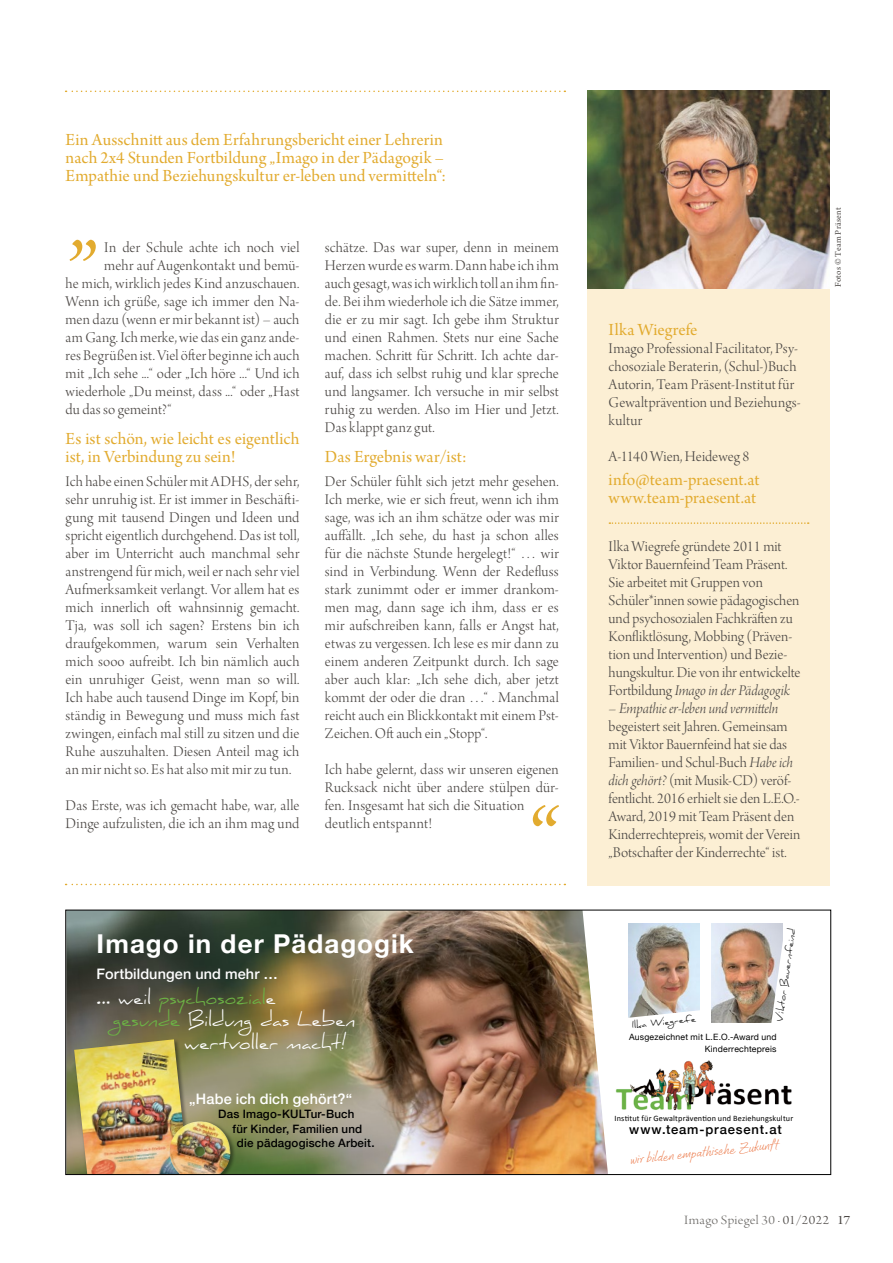
<style>
.page{position:relative;width:893px;height:1263px;background:#fff}
.page>*{position:absolute;margin:0;border:0;box-sizing:border-box;transform-origin:0 0}
.t1{font:700 25.95px "Helvetica Neue";letter-spacing:.04em;color:#fff}
.t2{font:18.75px "Daniel";letter-spacing:.01em;color:#fff}
.t3{font:18.75px "Daniel";letter-spacing:.01em;color:#6cb245}
.t4{font:18px/18px "Arno Pro Subhead";letter-spacing:.005em;color:#e2ab2f}
.t5{font:15.75px/18px "Arno Pro Light Display";color:#4b4744}
.t6{font:15.75px "Arno Pro Light Italic Display";letter-spacing:-.005em;color:#4b4744}
.t7{font:500 14.4px "Helvetica Neue";letter-spacing:.01em;color:#fff}
.t8{font:13.5px "Arno Pro Light Display";letter-spacing:.025em;color:#6e6c69;scale:1.1 1}
.t9{font:italic 13.05px "Corradine Handwriting";color:#e96933}
.t10{font:500 13.05px "Helvetica Neue";letter-spacing:.065em;color:#000}
.t11{font:500 11.55px "Helvetica Neue";letter-spacing:.015em;color:#000}
.t12{font:9.45px "Daniel";color:#000}
.t13{font:9px "Arno Pro";letter-spacing:.03em;color:#4b4744}
.t14{font:8.7px/11.7px "Helvetica Neue";letter-spacing:.025em;color:#000;text-align:right}
.t15{font:8.25px "Calibri";letter-spacing:.02em;color:#000}
.s1{color:#fff}
.s2{color:#6cb245}
.s3{font-family:"Arno Pro Light Display"}
.s4{font-family:"Arno Pro Light Italic Display"}
.s5{color:#4b4744}
.s6{font-family:"Arno Pro Subhead";color:#4b4744}
</style>
<div class="page">
<img style="left:587px;top:90px;width:243px;height:199px">
<div style="left:587px;top:289px;width:243px;height:596px;background:#fcefd4"></div>
<svg style="left:609px;top:522px;width:200px;height:2px"></svg>
<img style="left:615px;top:1061px;width:177px;height:50px">
<img style="left:712px;top:924px;width:70px;height:99px">
<svg style="left:771px;top:927px;width:12px;height:96px"></svg>
<img style="left:68px;top:912px;width:540px;height:261px">
<div style="left:73px;top:1038px;width:121px;height:136px;background:#000;opacity:.4"></div>
<img style="left:74px;top:1039px;width:114px;height:134px">
<img style="left:629px;top:924px;width:71px;height:86px">
<svg style="left:628px;top:1010px;width:72px;height:8px"></svg>
<div style="left:168px;top:1120px;width:68px;height:54px;background:#000;opacity:.4"></div>
<img style="left:167px;top:1121px;width:66px;height:52px">
<div style="left:66px;top:910px;width:765px;height:265px;border:1px solid #000"></div>
<svg style="left:69px;top:240px;width:27px;height:21px"></svg>
<svg style="left:533px;top:805px;width:26px;height:21px"></svg>
<svg style="left:66px;top:91px;width:499px;height:1px"></svg>
<svg style="left:66px;top:884px;width:499px;height:1px"></svg>
<p class="t4" style="left:66px;top:132px;width:382px">Ein Ausschnitt aus dem Erfahrungsbericht einer Lehrerin nach 2x4 Stunden Fortbildung „Imago in der Pädagogik –<br>Empathie und Beziehungskultur er-leben und vermitteln“:</p>
<p class="t5" style="left:104px;top:239px;width:197px">In der Schule achte ich noch viel</p>
<p class="t5" style="left:104px;top:257px;width:197px">mehr auf Augenkontakt und bemü-</p>
<p class="t5" style="left:66px;top:275px;width:235px">he mich, wirklich jedes Kind anzuschauen.</p>
<p class="t5" style="left:66px;top:293px;width:235px">Wenn ich grüße, sage ich immer den Na-</p>
<p class="t5" style="left:66px;top:311px;width:235px">men dazu (wenn er mir bekannt ist) – auch</p>
<p class="t5" style="left:66px;top:329px;width:235px">am Gang. Ich merke, wie das ein ganz ande-</p>
<p class="t5" style="left:66px;top:347px;width:235px">res Begrüßen ist. Viel öfter beginne ich auch</p>
<p class="t5" style="left:66px;top:365px;width:235px">mit „Ich sehe ...“ oder „Ich höre ...“ Und ich</p>
<p class="t5" style="left:66px;top:383px;width:235px">wiederhole „Du meinst, dass ...“ oder „Hast</p>
<p class="t5" style="left:66px;top:401px;width:108px">du das so gemeint?“</p>
<p class="t4" style="left:66px;top:431px;width:235px">Es ist schön, wie leicht es eigentlich ist, in Verbindung zu sein!</p>
<p class="t5" style="left:66px;top:473px;width:235px;text-align:justify">Ich habe einen Schüler mit ADHS, der sehr, sehr unruhig ist. Er ist immer in Beschäfti&shy;gung mit tausend Dingen und Ideen und spricht eigentlich durchgehend. Das ist toll, aber im Unterricht auch manchmal sehr anstrengend für mich, weil er nach sehr viel Aufmerksamkeit verlangt. Vor allem hat es mich innerlich oft wahnsinnig gemacht.<br>Tja, was soll ich sagen? Erstens bin ich draufgekommen, warum sein Verhalten mich sooo aufreibt. Ich bin nämlich auch ein unruhiger Geist, wenn man so will.<br>Ich habe auch tausend Dinge im Kopf, bin ständig in Bewegung und muss mich fast zwingen, einfach mal still zu sitzen und die Ruhe auszuhalten. Diesen Anteil mag ich an mir nicht so. Es hat also mit mir zu tun.</p>
<p class="t5" style="left:66px;top:797px;width:235px">Das Erste, was ich gemacht habe, war, alle<br>Dinge aufzulisten, die ich an ihm mag und</p>
<p class="t5" style="left:325px;top:239px;width:235px;text-align:justify">schätze. Das war super, denn in meinem Herzen wurde es warm. Dann habe ich ihm auch gesagt, was ich wirklich toll an ihm fin&shy;de. Bei ihm wiederhole ich die Sätze immer, die er zu mir sagt. Ich gebe ihm Struktur und einen Rahmen. Stets nur eine Sache machen. Schritt für Schritt. Ich achte dar&shy;auf, dass ich selbst ruhig und klar spreche und langsamer. Ich versuche in mir selbst ruhig zu werden. Also im Hier und Jetzt.<br>Das klappt ganz gut.</p>
<p class="t4" style="left:325px;top:449px;width:143px">Das Ergebnis war/ist:</p>
<p class="t5" style="left:325px;top:473px;width:235px;text-align:justify">Der Schüler fühlt sich jetzt mehr gesehen.<br>Ich merke, wie er sich freut, wenn ich ihm sage, was ich an ihm schätze oder was mir auffällt. „Ich sehe, du hast ja schon alles für die nächste Stunde hergelegt!“ … wir sind in Verbindung. Wenn der Redefluss stark zunimmt oder er immer drankom&shy;men mag, dann sage ich ihm, dass er es mir aufschreiben kann, falls er Angst hat, etwas zu vergessen. Ich lese es mir dann zu einem anderen Zeitpunkt durch. Ich sage aber auch klar: „Ich sehe dich, aber jetzt kommt der oder die dran …“ . Manchmal reicht auch ein Blickkontakt mit einem Pst-Zeichen. Oft auch ein „Stopp“.</p>
<p class="t5" style="left:325px;top:761px;width:235px">Ich habe gelernt, dass wir unseren eigenen Rucksack nicht über andere stülpen dür&shy;fen. Insgesamt hat sich die Situation deutlich entspannt!</p>
<h1 class="t1" style="left:97px;top:923px;width:319px">Imago in der Pädagogik</h1>
<p class="t7" style="left:97px;top:962px;width:183px">Fortbildungen und mehr …</p>
<p class="t3" style="left:97px;top:986px;width:181px"><span class="s1">… weil</span> psychosozial<span class="s1">e</span></p>
<p class="t2" style="left:113px;top:1009px;width:244px"><span class="s2">gesunde</span> Bildung das Leben</p>
<p class="t2" style="left:184px;top:1031px;width:164px">wertvoller macht!</p>
<p class="t7" style="left:189px;top:1087px;width:164px">„Habe ich dich gehört?“</p>
<p class="t11" style="left:218px;top:1105px;width:138px">Das Imago-KULTur-Buch</p>
<p class="t11" style="left:233px;top:1119px;width:131px">für Kinder, Familien und</p>
<p class="t11" style="left:237px;top:1133px;width:139px">die pädagogische Arbeit.</p>
<p class="t4" style="left:609px;top:322px;width:90px">Ilka Wiegrefe</p>
<p class="t5" style="left:609px;top:340px;width:194px">Imago Professional Facilitator, Psy&shy;chosoziale Beraterin, (Schul-)Buch<br>Autorin, Team Präsent-Institut für<br>Gewaltprävention und Beziehungs&shy;kultur</p>
<p class="t5" style="left:609px;top:448px;width:142px">A-1140 Wien, Heideweg 8</p>
<p class="t4" style="left:609px;top:472px;width:152px">info@team-praesent.at www.team-praesent.at</p>
<p class="t5" style="left:609px;top:538px;width:193px">Ilka Wiegrefe gründete 2011 mit Viktor Bauernfeind Team Präsent.<br>Sie arbeitet mit Gruppen von Schüler*innen sowie pädagogischen und psychosozialen Fachkräften zu Konfliktlösung, Mobbing (Präven&shy;tion und Intervention) und Bezie&shy;hungskultur. Die von ihr entwickelte</p>
<p class="t6" style="left:609px;top:682px;width:183px"><span class="s3">Fortbildung</span> Imago in der Pädagogik</p>
<p class="t6" style="left:609px;top:700px;width:171px">– Empathie er-leben und vermitteln</p>
<p class="t5" style="left:609px;top:719px;width:193px">begeistert seit Jahren. Gemeinsam mit Viktor Bauernfeind hat sie das Familien- und Schul-Buch <span class="s4">Habe ich dich gehört?</span> (mit Musik-CD) veröf&shy;fentlicht. 2016 erhielt sie den L.E.O.- Award, 2019 mit Team Präsent den Kinderrechtepreis, womit der Verein „Botschafter der Kinderrechte“ ist.</p>
<p class="t12" style="left:774px;top:1020px;width:95px;rotate:-82deg">Viktor Bauernfeind</p>
<p class="t14" style="left:629px;top:1031px;width:149px">Ausgezeichnet mit L.E.O.-Award und<br>Kinderrechtepreis</p>
<p class="t12" style="left:631px;top:1019px;width:66px;rotate:-6deg">Ilka Wiegrefe</p>
<p class="t15" style="left:614px;top:1113px;width:180px">Institut für Gewaltprävention und Beziehungskultur</p>
<p class="t10" style="left:629px;top:1119px;width:154px">www.team-praesent.at</p>
<p class="t9" style="left:629px;top:1148px;width:150px;rotate:-6deg">wir bilden empathische Zukunft</p>
<p class="t13" style="left:833px;top:287px;width:82px;rotate:-90deg">Fotos © Team Präsent</p>
<p class="t8" style="left:684px;top:1213px;width:153px">Imago Spiegel 30 <span class="s5">· 01/2022</span> <span class="s6">17</span></p>
</div>
